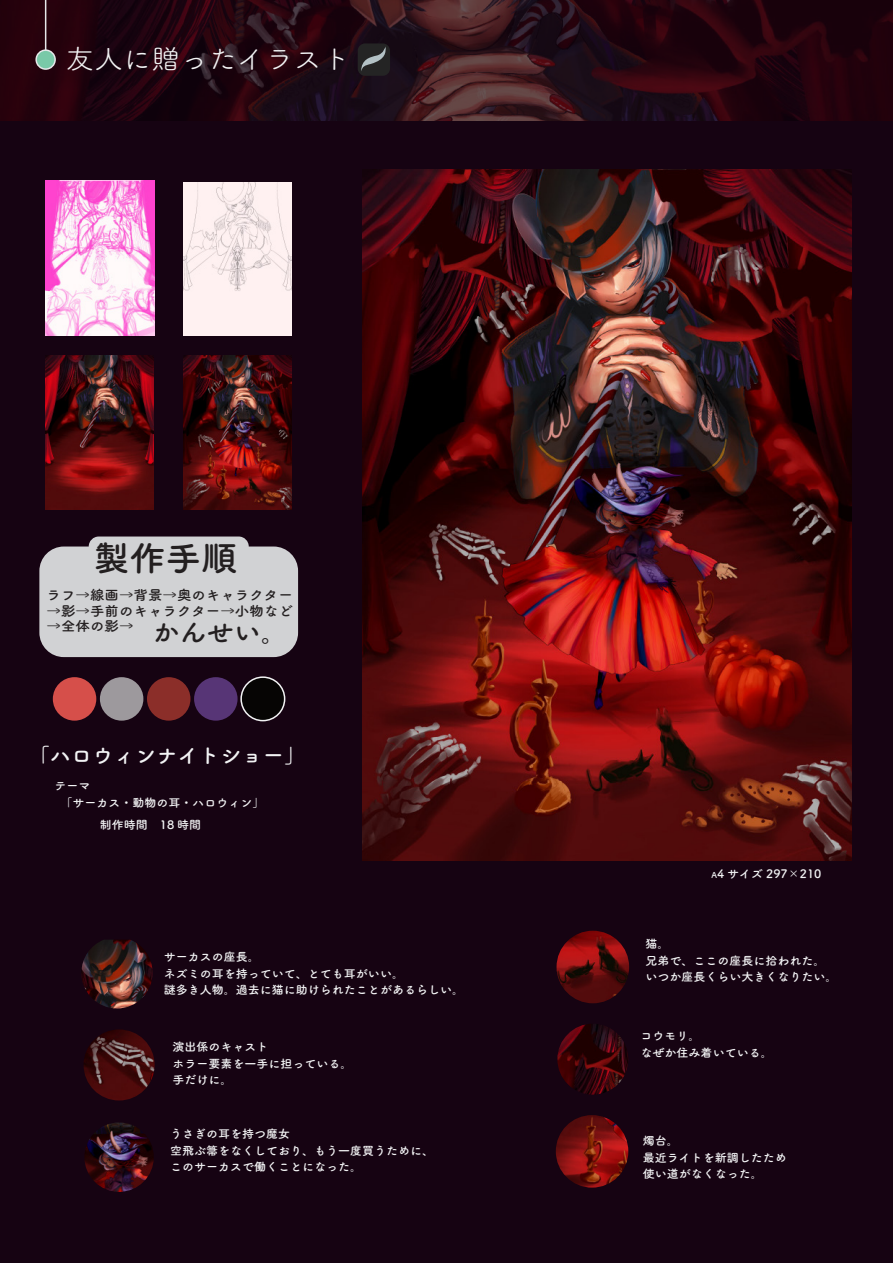
<style>
.page{position:relative;width:893px;height:1263px;background:#160312}
.page>*{position:absolute;margin:0;border:0;box-sizing:border-box;transform-origin:0 0}
.t1{font:700 34.8px "Tsuku A Rd Gothic";color:#231f20}
.t2{font:27.6px "Tsuku A Rd Gothic";color:#f2f3f4}
.t3{font:700 20.7px "Tsuku A Rd Gothic";color:#f2f3f4}
.t4{font:700 13.65px "Tsuku A Rd Gothic";color:#231f20;scale:1.06 1}
.t5{font:700 11.7px/16.5px "Tsuku A Rd Gothic";color:#f2f3f4}
.s1{font-size:26.25px}
.s2{font-size:8.1px}
</style>
<div class="page">
<img style="left:0;top:0;width:893px;height:121px">
<div style="left:358px;top:43px;width:32px;height:33px;background:#242424;border-radius:7px"></div>
<svg style="left:361px;top:47px;width:25px;height:24px"></svg>
<hr style="left:45px;top:0;width:1px;height:60px;background:#e6e7e9">
<div style="left:36px;top:50px;width:19px;height:19px;background:#79c9a8;border-radius:50%"></div>
<div style="left:35px;top:49px;width:21px;height:21px;border:2px solid #e6e7e9;border-radius:50%"></div>
<img style="left:363px;top:169px;width:488px;height:691px">
<img style="left:81px;top:939px;width:72px;height:69px">
<img style="left:84px;top:1029px;width:71px;height:71px;border-radius:36px">
<img style="left:84px;top:1122px;width:70px;height:70px;border-radius:35px">
<img style="left:556px;top:931px;width:73px;height:72px;border-radius:36px">
<img style="left:557px;top:1024px;width:71px;height:70px;border-radius:35px">
<img style="left:556px;top:1115px;width:72px;height:72px;border-radius:36px">
<img style="left:45px;top:180px;width:110px;height:155px">
<img style="left:183px;top:182px;width:109px;height:153px">
<img style="left:45px;top:355px;width:109px;height:154px">
<img style="left:183px;top:356px;width:109px;height:153px">
<div style="left:39px;top:546px;width:259px;height:111px;background:#d1d2d4;border-radius:24px"></div>
<div style="left:89px;top:536px;width:160px;height:20px;background:#d1d2d4;border-radius:10px"></div>
<div style="left:53px;top:677px;width:43px;height:44px;background:#d64f4a;border-radius:50%"></div>
<div style="left:100px;top:677px;width:43px;height:44px;background:#9d999d;border-radius:50%"></div>
<div style="left:147px;top:677px;width:43px;height:44px;background:#8b2e29;border-radius:50%"></div>
<div style="left:194px;top:677px;width:44px;height:44px;background:#573576;border-radius:50%"></div>
<div style="left:241px;top:677px;width:44px;height:44px;background:#060504;border-radius:50%"></div>
<div style="left:240px;top:676px;width:45px;height:45px;border:2px solid #f2f3f4;border-radius:50%"></div>
<h2 class="t2" style="left:66px;top:38px;width:286px">友人に贈ったイラスト</h2>
<h1 class="t1" style="left:94px;top:531px;width:145px">製作手順</h1>
<p class="t4" style="left:47px;top:584px;width:234px">ラフ→線画→背景→奥のキャラクター</p>
<p class="t4" style="left:47px;top:600px;width:234px">→影→手前のキャラクター→小物など</p>
<p class="t4" style="left:47px;top:615px;width:229px">→全体の影→ <span class="s1">かんせい。</span></p>
<h3 class="t3" style="left:29px;top:739px;width:278px">「ハロウィンナイトショー」</h3>
<p class="t5" style="left:55px;top:777px;width:211px">テーマ<br>　「サーカス・動物の耳・ハロウィン」</p>
<p class="t5" style="left:100px;top:815px;width:103px">制作時間　18 時間</p>
<p class="t5" style="left:164px;top:948px;width:325px">サーカスの座長。<br>ネズミの耳を持っていて、とても耳がいい。<br>謎多き人物。過去に猫に助けられたことがあるらしい。　　</p>
<p class="t5" style="left:173px;top:1038px;width:181px">演出係のキャスト<br>ホラー要素を一手に担っている。手だけに。</p>
<p class="t5" style="left:170px;top:1125px;width:265px">うさぎの耳を持つ魔女<br>空飛ぶ箒をなくしており、もう一度買うために、このサーカスで働くことになった。</p>
<p class="t5" style="left:711px;top:864px;width:112px"><span class="s2">A</span>4 サイズ 297×210</p>
<p class="t5" style="left:646px;top:935px;width:193px">猫。<br>兄弟で、ここの座長に拾われた。いつか座長くらい大きくなりたい。</p>
<p class="t5" style="left:641px;top:1027px;width:133px">コウモリ。<br>なぜか住み着いている。</p>
<p class="t5" style="left:643px;top:1132px;width:145px">燭台。<br>最近ライトを新調したため使い道がなくなった。</p>
</div>
